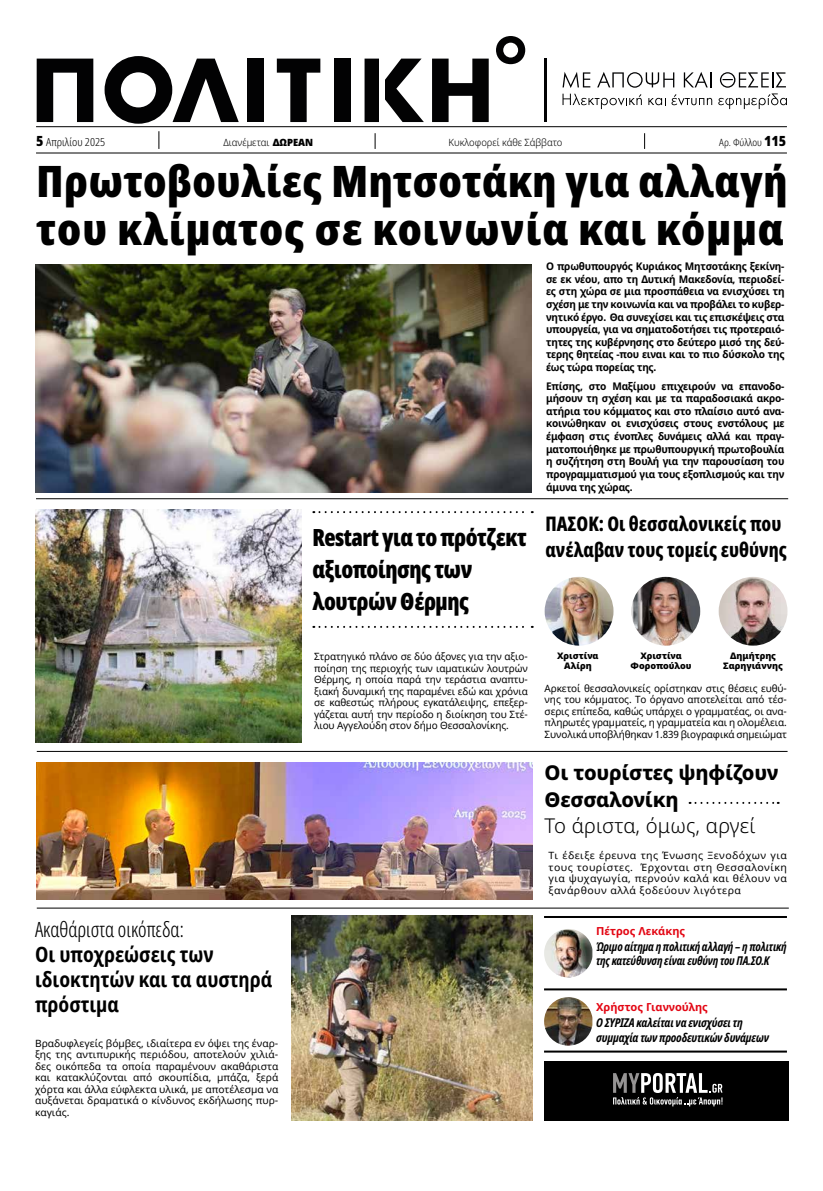
<style>
.page{position:relative;width:823px;height:1191px;background:#fff}
.page>*{position:absolute;margin:0;border:0;box-sizing:border-box;transform-origin:0 0}
.t1{font:900 extra-condensed 43.5px/48.5px "Noto Sans Display";letter-spacing:.01em;color:#000;scale:1.07 1}
.t2{font:900 extra-condensed 23.8px/31.9px "Noto Sans Display";letter-spacing:-.02em;color:#000}
.t3{font:700 condensed 21.1px/24.9px "Noto Sans";color:#000}
.t4{font:300 extra-condensed 21.1px "Noto Sans Display";color:#000}
.t5{font:800 20.4px/26.5px "Noto Sans";letter-spacing:-.01em;color:#000}
.t6{font:300 20.4px "Noto Sans";letter-spacing:.01em;color:#000}
.t7{font:800 extra-condensed 20.1px/26.2px "Noto Sans Display";color:#000}
.t8{font:italic 700 12.2px/14.6px "Noto Sans Display Condensed";letter-spacing:-.02em;color:#000;scale:.94 1}
.t9{font:italic 700 12.2px/14.6px "Noto Sans Display Condensed";letter-spacing:-.02em;color:#000}
.t10{font:700 11.1px "Noto Sans";color:#e30613}
.t11{font:300 condensed 11px "Noto Sans";color:#000}
.t12{font:700 10.5px/12.6px "Noto Sans";letter-spacing:-.02em;color:#000;text-align:justify;scale:.96 1}
.t13{font:10px/11.5px "Noto Sans";letter-spacing:-.01em;color:#000;text-align:justify}
.t14{font:10px/11.5px "Noto Sans";letter-spacing:-.01em;color:#000;text-align:justify;scale:1.05 1}
.t15{font:300 10px "Noto Sans Display";color:#000}
.t16{font:300 condensed 10px "Noto Sans";color:#000}
.t17{font:900 9px/10px "Noto Sans";color:#000;text-align:center}
.s1{font-weight:900;font-size:14px}
.s2{font-weight:900}
</style>
<div class="page">
<svg style="left:562px;top:72px;width:28px;height:16px"></svg>
<svg style="left:597px;top:72px;width:77px;height:16px"></svg>
<svg style="left:683px;top:72px;width:25px;height:15px"></svg>
<svg style="left:496px;top:36px;width:29px;height:28px"></svg>
<svg style="left:37px;top:59px;width:56px;height:63px"></svg>
<div style="left:247px;top:59px;width:16px;height:63px;background:#020203"></div>
<svg style="left:277px;top:59px;width:43px;height:63px"></svg>
<div style="left:333px;top:59px;width:17px;height:63px;background:#020203"></div>
<svg style="left:364px;top:59px;width:59px;height:63px"></svg>
<svg style="left:432px;top:59px;width:56px;height:63px"></svg>
<div style="left:378px;top:56px;width:6px;height:70px;background:#fff"></div>
<svg style="left:104px;top:56px;width:134px;height:68px"></svg>
<hr style="left:544px;top:59px;width:2px;height:63px;background:#020203">
<svg style="left:562px;top:94px;width:79px;height:15px"></svg>
<svg style="left:648px;top:98px;width:15px;height:7px"></svg>
<svg style="left:671px;top:94px;width:40px;height:11px"></svg>
<svg style="left:718px;top:72px;width:68px;height:37px"></svg>
<hr style="left:36px;top:152px;width:750px;height:1px;background:#000">
<hr style="left:36px;top:126px;width:750px;height:1px;background:#000">
<svg style="left:158px;top:131px;width:1px;height:18px"></svg>
<svg style="left:374px;top:133px;width:1px;height:16px"></svg>
<hr style="left:36px;top:498px;width:751px;height:1px;background:#000">
<div style="left:544px;top:1061px;width:244px;height:59px;background:#000"></div>
<svg style="left:613px;top:1073px;width:109px;height:33px"></svg>
<hr style="left:543px;top:916px;width:243px;height:2px;background:#000">
<hr style="left:543px;top:988px;width:243px;height:2px;background:#000">
<hr style="left:543px;top:1050px;width:243px;height:2px;background:#000">
<img style="left:544px;top:929px;width:48px;height:48px">
<img style="left:544px;top:997px;width:48px;height:48px">
<svg style="left:689px;top:802px;width:89px;height:2px"></svg>
<hr style="left:37px;top:751px;width:750px;height:1px;background:#000">
<hr style="left:37px;top:908px;width:751px;height:1px;background:#000">
<img style="left:35px;top:265px;width:496px;height:228px">
<img style="left:544px;top:577px;width:69px;height:68px;border-radius:34px">
<img style="left:631px;top:577px;width:68px;height:68px;border-radius:34px">
<img style="left:718px;top:577px;width:69px;height:68px;border-radius:34px">
<svg style="left:313px;top:511px;width:219px;height:2px"></svg>
<svg style="left:313px;top:626px;width:219px;height:2px"></svg>
<img style="left:35px;top:509px;width:266px;height:233px">
<img style="left:291px;top:916px;width:241px;height:204px">
<img style="left:36px;top:762px;width:496px;height:137px">
<p class="t11" style="left:36px;top:134px;width:71px"><span class="s1">5</span> Απριλίου 2025</p>
<p class="t15" style="left:223px;top:135px;width:91px">Διανέμεται <span class="s2">ΔΩΡΕΑΝ</span></p>
<p class="t15" style="left:448px;top:135px;width:115px">Κυκλοφορεί κάθε Σάββατο</p>
<p class="t16" style="left:718px;top:135px;width:68px">Αρ. Φύλλου <span class="s1">115</span></p>
<h1 class="t1" style="left:37px;top:158px;width:703px">Πρωτοβουλίες Μητσοτάκη για αλλαγή του κλίματος σε κοινωνία και κόμμα</h1>
<h3 class="t4" style="left:35px;top:914px;width:150px">Ακαθάριστα οικόπεδα:</h3>
<h3 class="t3" style="left:35px;top:942px;width:238px">Οι υποχρεώσεις των ιδιοκτητών και τα αυστηρά πρόστιμα</h3>
<p class="t13" style="left:35px;top:1037px;width:244px">Βραδυφλεγείς βόμβες, ιδιαίτερα εν όψει της έναρ&shy;ξης της αντιπυρικής περιόδου, αποτελούν χιλιά&shy;δες οικόπεδα τα οποία παραμένουν ακαθάριστα και κατακλύζονται από σκουπίδια, μπάζα, ξερά χόρτα και άλλα εύφλεκτα υλικά, με αποτέλεσμα να αυξάνεται δραματικά ο κίνδυνος εκδήλωσης πυρ&shy;καγιάς.</p>
<h2 class="t2" style="left:312px;top:522px;width:216px">Restart για το πρότζεκτ αξιοποίησης των λουτρών Θέρμης</h2>
<p class="t13" style="left:314px;top:651px;width:215px">Στρατηγικό πλάνο σε δύο άξονες για την αξιο&shy;ποίηση της περιοχής των ιαματικών λουτρών Θέρμης, η οποία παρά την τεράστια αναπτυ&shy;ξιακή δυναμική της παραμένει εδώ και χρόνια σε καθεστώς πλήρους εγκατάλειψης, επεξερ&shy;γάζεται αυτή την περίοδο η διοίκηση του Στέ&shy;λιου Αγγελούδη στον δήμο Θεσσαλονίκης.</p>
<p class="t12" style="left:545px;top:260px;width:250px">Ο πρωθυπουργός Κυριάκος Μητσοτάκης ξεκίνη&shy;σε εκ νέου, απο τη Δυτική Μακεδονία, περιοδεί&shy;ες στη χώρα σε μια προσπάθεια να ενισχύσει τη σχέση με την κοινωνία και να προβάλει το κυβερ&shy;νητικό έργο. Θα συνεχίσει και τις επισκέψεις στα υπουργεία, για να σηματοδοτήσει τις προτεραιό&shy;τητες της κυβέρνησης στο δεύτερο μισό της δεύ&shy;τερης θητείας -που ειναι και το πιο δύσκολο της έως τώρα πορείας της.</p>
<p class="t12" style="left:545px;top:380px;width:250px">Επίσης, στο Μαξίμου επιχειρούν να επανοδο&shy;μήσουν τη σχέση και με τα παραδοσιακά ακρο&shy;ατήρια του κόμματος και στο πλαίσιο αυτό ανα&shy;κοινώθηκαν οι ενισχύσεις στους ενστόλους με έμφαση στις ένοπλες δυνάμεις αλλά και πραγ&shy;ματοποιήθηκε με πρωθυπουργική πρωτοβουλία η συζήτηση στη Βουλή για την παρουσίαση του προγραμματισμού για τους εξοπλισμούς και την άμυνα της χώρας.</p>
<h3 class="t7" style="left:545px;top:510px;width:243px">ΠΑΣΟΚ: Οι θεσσαλονικείς που ανέλαβαν τους τομείς ευθύνης</h3>
<p class="t17" style="left:556px;top:651px;width:43px">Χριστίνα<br>Αλίρη</p>
<p class="t17" style="left:630px;top:651px;width:63px">Χριστίνα<br>Φοροπούλου</p>
<p class="t17" style="left:722px;top:651px;width:61px">Δημήτρης<br>Σαρηγιάννης</p>
<p class="t13" style="left:544px;top:683px;width:244px">Αρκετοί θεσσαλονικείς ορίστηκαν στις θέσεις ευθύ&shy;νης του κόμματος. Το όργανο αποτελείται από τέσ&shy;σερις επίπεδα, καθώς υπάρχει ο γραμματέας, οι ανα&shy;πληρωτές γραμματείς, η γραμματεία και η ολομέλεια.<br>Συνολικά υποβλήθηκαν 1.839 βιογραφικά σημειώματ</p>
<h3 class="t5" style="left:544px;top:760px;width:235px">Οι τουρίστες ψηφίζουν<br>Θεσσαλονίκη</h3>
<h3 class="t6" style="left:544px;top:814px;width:212px">Το άριστα, όμως, αργεί</h3>
<p class="t14" style="left:548px;top:850px;width:228px">Τι έδειξε έρευνα της Ένωσης Ξενοδόχων για τους τουρίστες. Έρχονται στη Θεσσαλονίκη για ψυχαγωγία, περνούν καλά και θέλουν να ξανάρθουν αλλά ξοδεύουν λιγότερα</p>
<p class="t10" style="left:595px;top:924px;width:90px">Πέτρος Λεκάκης</p>
<p class="t8" style="left:595px;top:939px;width:204px">Ώριμο αίτημα η πολιτική αλλαγή – η πολιτική της κατεύθυνση είναι ευθύνη του ΠΑ.ΣΟ.Κ</p>
<p class="t10" style="left:595px;top:1000px;width:113px">Χρήστος Γιαννούλης</p>
<p class="t9" style="left:595px;top:1015px;width:174px">Ο ΣΥΡΙΖΑ καλείται να ενισχύσει τη συμμαχία των προοδευτικών δυνάμεων</p>
</div>
